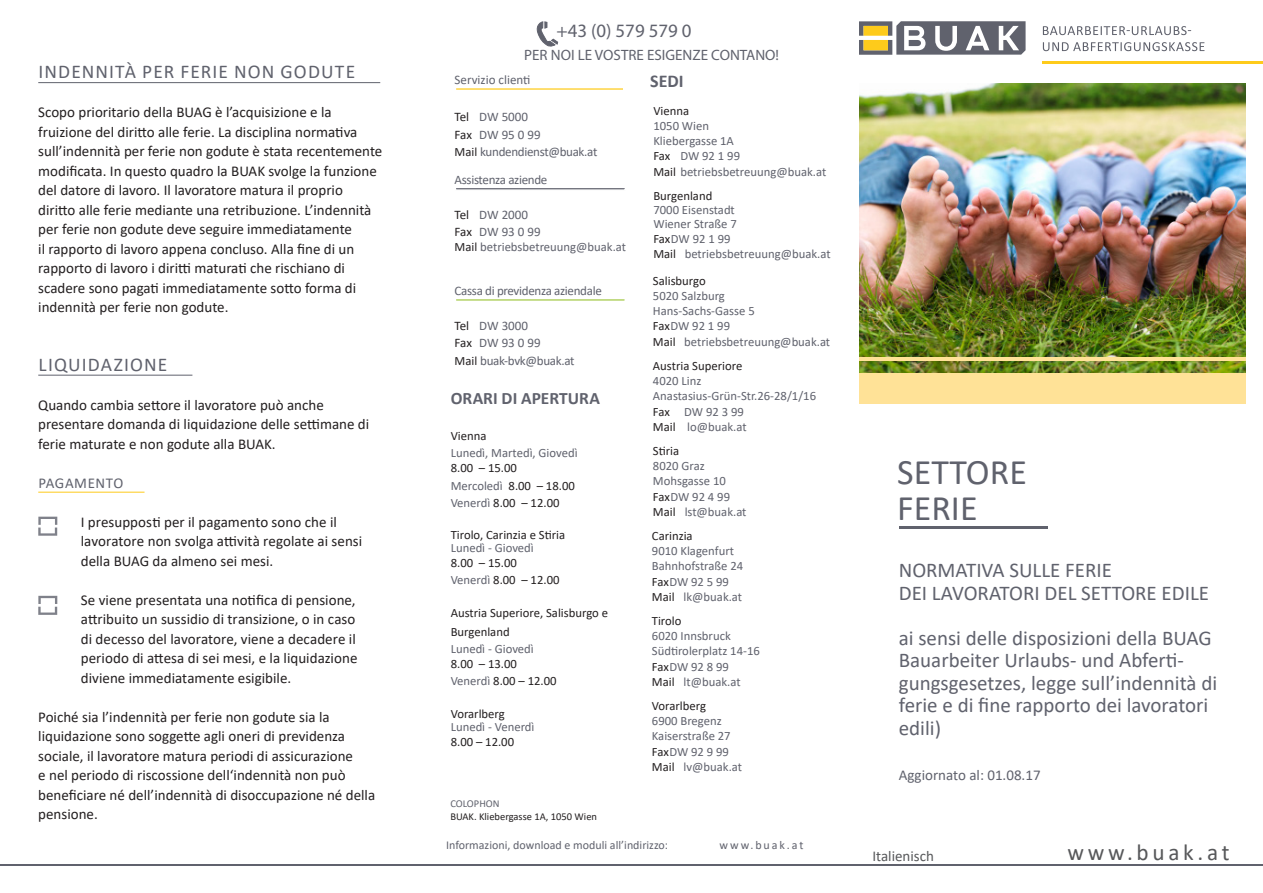
<style>
.page{position:relative;width:1263px;height:893px;background:#fff}
.page>*{position:absolute;margin:0;border:0;box-sizing:border-box;transform-origin:0 0}
.FoldernameHaupttext{font:36px "Calibri";color:#60626d}
.t1{font:23.25px "Calibri";letter-spacing:.16em;color:#57585a}
.Foldername2{font:21px/22.5px "Calibri";color:#60626d}
.Überschriften{font:19.5px "Calibri";letter-spacing:.055em;color:#60626d}
.t2{font:18.9px "Myriad Pro";color:#60626d}
.t3{font:700 18px "Calibri";color:#60626d}
.t4{font:700 17.4px "Calibri";color:#60626d}
.Fliesstext{font:15px/19.5px "Calibri";color:#231f20}
.TEXTEingerückter{font:15px/19.5px "Calibri";letter-spacing:.005em;color:#231f20}
.t5{font:15px "Myriad Pro";color:#60626d}
.Foldername2-2{font:15px "Calibri";color:#60626d}
.t6{font:15px "Calibri";color:#57585a}
.Kleine_Überschrift_g{font:15px "Calibri";letter-spacing:.04em;color:#60626d}
.t7{font:13.05px/17.4px "Calibri";letter-spacing:-.025em;color:#60626d}
.t8{font:13.05px/17.4px "Calibri";color:#60626d}
.t9{font:12.75px/15.1px "Calibri";color:#60626d}
.t10{font:12.75px/17.1px "Calibri";color:#231f20}
.t11{font:12px "Calibri";color:#60626d}
.t12{font:12px "Calibri";letter-spacing:.16em;color:#60626d}
.t13{font:10.5px "Calibri";color:#231f20}
.t14{font:10.5px "Calibri";color:#60626d}
.s1{color:#231f20}
.s2{font-size:12.75px;color:#231f20}
.s3{color:#60626d}
</style>
<div class="page">
<svg style="left:536px;top:21px;width:22px;height:26px"></svg>
<svg style="left:456px;top:88px;width:167px;height:2px"></svg>
<svg style="left:456px;top:299px;width:169px;height:2px"></svg>
<svg style="left:456px;top:188px;width:169px;height:2px"></svg>
<hr style="left:0;top:864px;width:1263px;height:1px;background:#60626d">
<svg style="left:1043px;top:42px;width:161px;height:9px"></svg>
<svg style="left:1043px;top:26px;width:148px;height:9px"></svg>
<svg style="left:859px;top:21px;width:166px;height:34px"></svg>
<hr style="left:1043px;top:61px;width:220px;height:3px;background:#fecb1b">
<hr style="left:38px;top:82px;width:342px;height:1px;background:#60626d">
<hr style="left:38px;top:375px;width:154px;height:1px;background:#60626d">
<hr style="left:38px;top:492px;width:107px;height:1px;background:#fecb1b">
<svg style="left:38px;top:491px;width:88px;height:2px"></svg>
<img style="left:859px;top:84px;width:387px;height:289px">
<hr style="left:859px;top:357px;width:387px;height:3px;background:#ffe297">
<div style="left:859px;top:373px;width:387px;height:31px;background:#ffe297"></div>
<hr style="left:899px;top:526px;width:148px;height:2px;background:#60626d">
<svg style="left:38px;top:517px;width:19px;height:19px"></svg>
<svg style="left:38px;top:596px;width:19px;height:19px"></svg>
<p class="Überschriften" style="left:39px;top:58px;width:318px">INDENNITÀ PER FERIE NON GODUTE</p>
<p class="Fliesstext" style="left:38px;top:102px;width:346px">Scopo prioritario della BUAG è l’acquisizione e la fruizione del diritto alle ferie. La disciplina normativa sull’indennità per ferie non godute è stata recentemente modificata. In questo quadro la BUAK svolge la funzione del datore di lavoro. Il lavoratore matura il proprio diritto alle ferie mediante una retribuzione. L’indennità per ferie non godute deve seguire immediatamente<br>il rapporto di lavoro appena concluso. Alla fine di un rapporto di lavoro i diritti maturati che rischiano di scadere sono pagati immediatamente sotto forma di indennità per ferie non godute.</p>
<p class="Überschriften" style="left:39px;top:350px;width:130px">LIQUIDAZIONE</p>
<p class="Fliesstext" style="left:38px;top:394px;width:332px">Quando cambia settore il lavoratore può anche presentare domanda di liquidazione delle settimane di ferie maturate e non godute alla BUAK.</p>
<p class="Kleine_Überschrift_g" style="left:39px;top:472px;width:86px">PAGAMENTO</p>
<p class="TEXTEingerückter" style="left:81px;top:511px;width:283px">I presupposti per il pagamento sono che il lavoratore non svolga attività regolate ai sensi della BUAG da almeno sei mesi.</p>
<p class="TEXTEingerückter" style="left:81px;top:589px;width:278px">Se viene presentata una notifica di pensione, attribuito un sussidio di transizione, o in caso di decesso del lavoratore, viene a decadere il periodo di attesa di sei mesi, e la liquidazione diviene immediatamente esigibile.</p>
<p class="Fliesstext" style="left:38px;top:706px;width:338px">Poiché sia l’indennità per ferie non godute sia la liquidazione sono soggette agli oneri di previdenza sociale, il lavoratore matura periodi di assicurazione<br>e nel periodo di riscossione dell‘indennità non può beneficiare né dell’indennità di disoccupazione né della pensione.</p>
<p class="t2" style="left:556px;top:19px;width:137px">+43 (0) 579 579 0</p>
<p class="t5" style="left:524px;top:45px;width:256px">PER NOI LE VOSTRE ESIGENZE CONTANO!</p>
<p class="t8" style="left:455px;top:70px;width:77px">Servizio clienti</p>
<p class="t7" style="left:455px;top:108px;width:144px"><span class="s1">Tel</span> DW 5000<br><span class="s1">Fax</span> DW 95 0 99<br><span class="s2">Mail</span> kundendienst@buak.at</p>
<p class="t7" style="left:455px;top:171px;width:94px">Assistenza aziende</p>
<p class="t8" style="left:455px;top:205px;width:88px"><span class="s1">Tel</span> DW 2000<br><span class="s1">Fax</span> DW 93 0 99</p>
<p class="t9" style="left:455px;top:239px;width:173px"><span class="s1">Mail</span> betriebsbetreuung@buak.at</p>
<p class="t7" style="left:455px;top:282px;width:149px">Cassa di previdenza aziendale</p>
<p class="t7" style="left:455px;top:316px;width:121px"><span class="s1">Tel</span> DW 3000<br><span class="s1">Fax</span> DW 93 0 99<br><span class="s2">Mail</span> buak-bvk@buak.at</p>
<p class="t4" style="left:451px;top:386px;width:151px">ORARI DI APERTURA</p>
<p class="t10" style="left:451px;top:427px;width:37px">Vienna</p>
<p class="t9" style="left:451px;top:445px;width:128px">Lunedì, Martedì, Giovedì</p>
<p class="t10" style="left:451px;top:459px;width:126px">8.00 – 15.00<br><span class="s3">Mercoledì</span> 8.00 – 18.00<br><span class="s3">Venerdì</span> 8.00 – 12.00</p>
<p class="t10" style="left:451px;top:526px;width:116px">Tirolo, Carinzia e Stiria</p>
<p class="t9" style="left:451px;top:540px;width:85px">Lunedì - Giovedì</p>
<p class="t10" style="left:451px;top:554px;width:110px">8.00 – 15.00<br><span class="s3">Venerdì</span> 8.00 – 12.00</p>
<p class="t10" style="left:451px;top:603px;width:159px;line-height:19px">Austria Superiore, Salisburgo e<br>Burgenland</p>
<p class="t9" style="left:451px;top:641px;width:85px">Lunedì - Giovedì</p>
<p class="t10" style="left:451px;top:655px;width:107px">8.00 – 13.00<br><span class="s3">Venerdì</span> 8.00 – 12.00</p>
<p class="t10" style="left:451px;top:705px;width:56px">Vorarlberg</p>
<p class="t9" style="left:451px;top:718px;width:85px">Lunedì - Venerdì</p>
<p class="t10" style="left:451px;top:733px;width:65px">8.00 – 12.00</p>
<p class="t14" style="left:450px;top:796px;width:51px">COLOPHON</p>
<p class="t13" style="left:450px;top:809px;width:148px">BUAK. Kliebergasse 1A, 1050 Wien</p>
<p class="t3" style="left:650px;top:68px;width:35px">SEDI</p>
<p class="t10" style="left:653px;top:102px;width:37px">Vienna</p>
<p class="t9" style="left:653px;top:118px;width:174px">1050 Wien<br>Kliebergasse 1A<br><span class="s1">Fax</span> DW 92 1 99<br><span class="s1">Mail</span> betriebsbetreuung@buak.at</p>
<p class="t10" style="left:653px;top:187px;width:60px">Burgenland</p>
<p class="t9" style="left:653px;top:202px;width:179px;line-height:14.7px">7000 Eisenstadt<br>Wiener Straße 7<br><span class="s1">Fax</span>DW 92 1 99<br><span class="s1">Mail</span> betriebsbetreuung@buak.at</p>
<p class="t10" style="left:653px;top:272px;width:54px">Salisburgo</p>
<p class="t9" style="left:653px;top:288px;width:179px">5020 Salzburg<br>Hans-Sachs-Gasse 5<br><span class="s1">Fax</span>DW 92 1 99<br><span class="s1">Mail</span> betriebsbetreuung@buak.at</p>
<p class="t10" style="left:653px;top:357px;width:91px">Austria Superiore</p>
<p class="t9" style="left:653px;top:373px;width:165px">4020 Linz<br>Anastasius-Grün-Str.26-28/1/16<br><span class="s1">Fax</span> DW 92 3 99<br><span class="s1">Mail</span> lo@buak.at</p>
<p class="t10" style="left:653px;top:442px;width:28px">Stiria</p>
<p class="t9" style="left:653px;top:458px;width:95px">8020 Graz<br>Mohsgasse 10<br><span class="s1">Fax</span>DW 92 4 99<br><span class="s1">Mail</span> lst@buak.at</p>
<p class="t10" style="left:652px;top:527px;width:42px">Carinzia</p>
<p class="t9" style="left:652px;top:543px;width:93px">9010 Klagenfurt<br>Bahnhofstraße 24<br><span class="s1">Fax</span>DW 92 5 99<br><span class="s1">Mail</span> lk@buak.at</p>
<p class="t10" style="left:652px;top:612px;width:31px">Tirolo</p>
<p class="t9" style="left:652px;top:628px;width:109px">6020 Innsbruck<br>Südtirolerplatz 14-16<br><span class="s1">Fax</span>DW 92 8 99<br><span class="s1">Mail</span> lt@buak.at</p>
<p class="t10" style="left:652px;top:697px;width:56px">Vorarlberg</p>
<p class="t9" style="left:652px;top:713px;width:92px">6900 Bregenz<br>Kaiserstraße 27<br><span class="s1">Fax</span>DW 92 9 99<br><span class="s1">Mail</span> lv@buak.at</p>
<p class="t11" style="left:446px;top:836px;width:223px">Informazioni, download e moduli all’indirizzo:</p>
<p class="t12" style="left:720px;top:836px;width:85px">www.buak.at</p>
<p class="FoldernameHaupttext" style="left:897px;top:447px;width:131px">SETTORE</p>
<p class="FoldernameHaupttext" style="left:897px;top:483px;width:82px">FERIE</p>
<p class="Foldername2" style="left:899px;top:559px;width:215px">NORMATIVA SULLE FERIE</p>
<p class="Foldername2" style="left:899px;top:581px;width:312px">DEI LAVORATORI DEL SETTORE EDILE</p>
<p class="Foldername2" style="left:899px;top:626px;width:315px">ai sensi delle disposizioni della BUAG</p>
<p class="Foldername2" style="left:899px;top:649px;width:320px">Bauarbeiter Urlaubs- und Abferti&shy;gungsgesetzes, legge sull’indennità di ferie e di fine rapporto dei lavoratori edili)</p>
<p class="Foldername2-2" style="left:899px;top:765px;width:143px">Aggiornato al: 01.08.17</p>
<p class="t6" style="left:872px;top:845px;width:63px">Italienisch</p>
<h2 class="t1" style="left:1067px;top:836px;width:164px">www.buak.at</h2>
</div>
